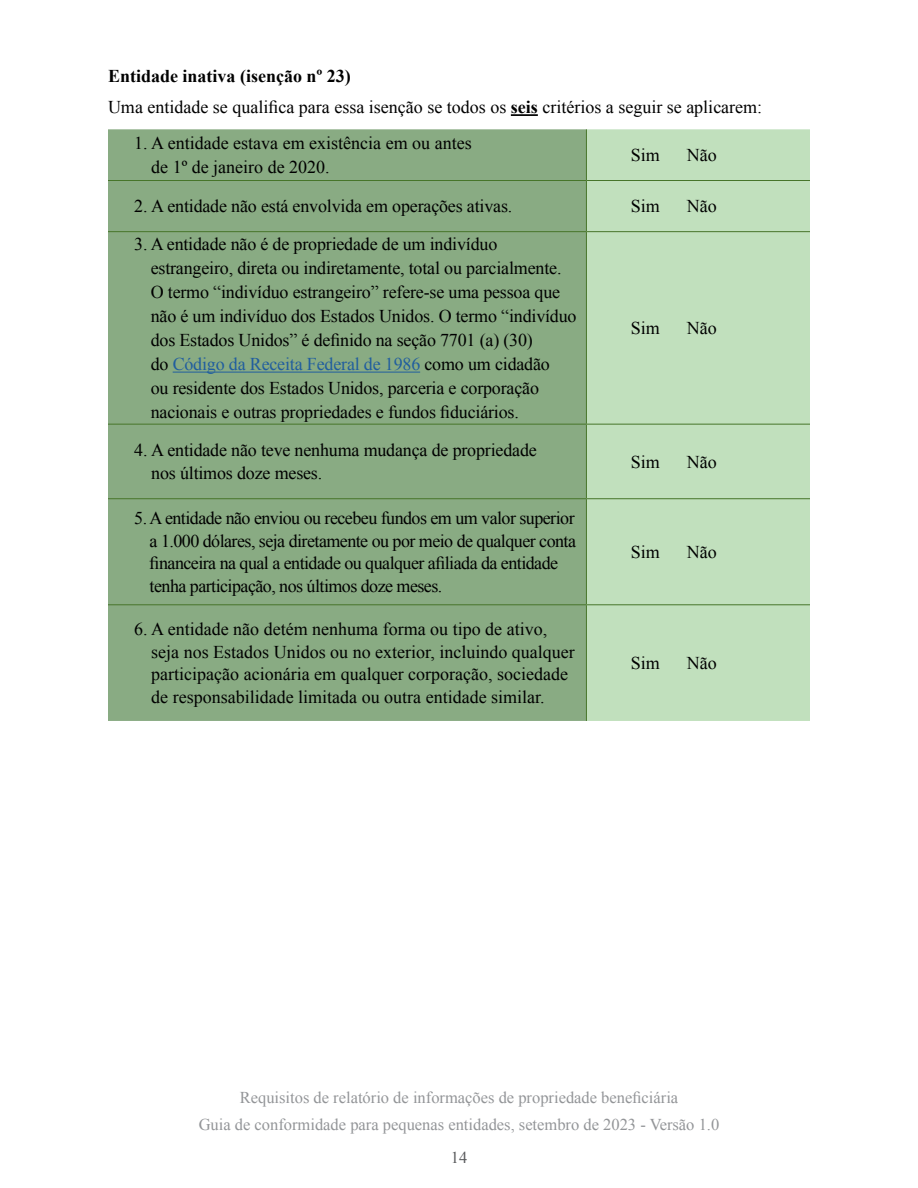
<style>
.page{position:relative;width:918px;height:1188px;background:#fff}
.page>*{position:absolute;margin:0;border:0;box-sizing:border-box;transform-origin:0 0}
.Call_Out_Box{font:18px/24px "Times New Roman";letter-spacing:-.01em;color:#000}
.Call_Out_Box-2{font:18px/22.5px "Times New Roman";letter-spacing:-.03em;color:#000}
.Body_Text{font:18px "Times New Roman";color:#000}
.Body_Text-2{font:700 18px "Times New Roman";color:#000}
.t1{font:16.5px/27px "Times New Roman";color:#939598;text-align:center}
.t2{font:16.5px "Times New Roman";color:#58595b}
.s1{font-weight:700}
.s2{color:#215e9e}
</style>
<div class="page">
<hr style="left:511px;top:114px;width:27px;height:2px;background:#000">
<div style="left:108px;top:129px;width:478px;height:592px;background:#89ab83"></div>
<div style="left:587px;top:129px;width:223px;height:592px;background:#c1e0bd"></div>
<hr style="left:586px;top:129px;width:1px;height:51px;background:#47752a">
<hr style="left:108px;top:180px;width:478px;height:1px;background:#47752a">
<hr style="left:586px;top:180px;width:224px;height:1px;background:#47752a">
<hr style="left:586px;top:181px;width:1px;height:50px;background:#47752a">
<hr style="left:108px;top:231px;width:478px;height:1px;background:#47752a">
<hr style="left:586px;top:231px;width:224px;height:1px;background:#47752a">
<hr style="left:586px;top:232px;width:1px;height:192px;background:#47752a">
<hr style="left:108px;top:424px;width:478px;height:1px;background:#47752a">
<hr style="left:586px;top:424px;width:224px;height:1px;background:#47752a">
<hr style="left:586px;top:425px;width:1px;height:73px;background:#47752a">
<hr style="left:108px;top:498px;width:478px;height:1px;background:#47752a">
<hr style="left:586px;top:498px;width:224px;height:1px;background:#47752a">
<hr style="left:586px;top:499px;width:1px;height:105px;background:#47752a">
<hr style="left:108px;top:604px;width:478px;height:1px;background:#47752a">
<hr style="left:586px;top:604px;width:224px;height:1px;background:#47752a">
<hr style="left:586px;top:605px;width:1px;height:116px;background:#47752a">
<hr style="left:173px;top:372px;width:247px;height:1px;background:#215e9e">
<p class="Body_Text-2" style="left:108px;top:64px;width:244px">Entidade inativa (isenção nº 23)</p>
<p class="Body_Text" style="left:108px;top:95px;width:656px">Uma entidade se qualifica para essa isenção se todos os <span class="s1">seis</span> critérios a seguir se aplicarem:</p>
<p class="Call_Out_Box" style="left:151px;top:131px;width:322px;text-indent:-17px">1. A entidade estava em existência em ou antes de 1º de janeiro de 2020.</p>
<p class="Call_Out_Box" style="left:631px;top:143px;width:31px">Sim</p>
<p class="Call_Out_Box" style="left:687px;top:143px;width:31px">Não</p>
<p class="Call_Out_Box" style="left:134px;top:194px;width:380px">2. A entidade não está envolvida em operações ativas.</p>
<p class="Call_Out_Box" style="left:631px;top:194px;width:31px">Sim</p>
<p class="Call_Out_Box" style="left:687px;top:194px;width:31px">Não</p>
<p class="Call_Out_Box" style="left:151px;top:232px;width:427px;text-indent:-16px">3. A entidade não é de propriedade de um indivíduo estrangeiro, direta ou indiretamente, total ou parcialmente.<br>O termo “indivíduo estrangeiro” refere-se uma pessoa que não é um indivíduo dos Estados Unidos. O termo “indivíduo dos Estados Unidos” é definido na seção 7701 (a) (30)<br>do <span class="s2">Código da Receita Federal de 1986</span> como um cidadão<br>ou residente dos Estados Unidos, parceria e corporação nacionais e outras propriedades e fundos fiduciários.</p>
<p class="Call_Out_Box" style="left:631px;top:316px;width:31px">Sim</p>
<p class="Call_Out_Box" style="left:687px;top:316px;width:31px">Não</p>
<p class="Call_Out_Box" style="left:151px;top:439px;width:387px;line-height:22.5px;text-indent:-17px">4. A entidade não teve nenhuma mudança de propriedade nos últimos doze meses.</p>
<p class="Call_Out_Box" style="left:631px;top:449px;width:31px">Sim</p>
<p class="Call_Out_Box" style="left:687px;top:449px;width:31px">Não</p>
<p class="Call_Out_Box-2" style="left:150px;top:507px;width:428px;text-indent:-15px">5. A entidade não enviou ou recebeu fundos em um valor superior a 1.000 dólares, seja diretamente ou por meio de qualquer conta financeira na qual a entidade ou qualquer afiliada da entidade tenha participação, nos últimos doze meses.</p>
<p class="Call_Out_Box" style="left:631px;top:540px;width:31px">Sim</p>
<p class="Call_Out_Box" style="left:687px;top:540px;width:31px">Não</p>
<p class="Call_Out_Box" style="left:151px;top:618px;width:425px;line-height:22.5px;text-indent:-17px">6. A entidade não detém nenhuma forma ou tipo de ativo, seja nos Estados Unidos ou no exterior, incluindo qualquer participação acionária em qualquer corporação, sociedade de responsabilidade limitada ou outra entidade similar.</p>
<p class="Call_Out_Box" style="left:631px;top:651px;width:31px">Sim</p>
<p class="Call_Out_Box" style="left:687px;top:651px;width:31px">Não</p>
<p class="t1" style="left:199px;top:1084px;width:522px">Requisitos de relatório de informações de propriedade beneficiária<br>Guia de conformidade para pequenas entidades, setembro de 2023 - Versão 1.0</p>
<p class="t2" style="left:451px;top:1147px;width:18px">14</p>
</div>
